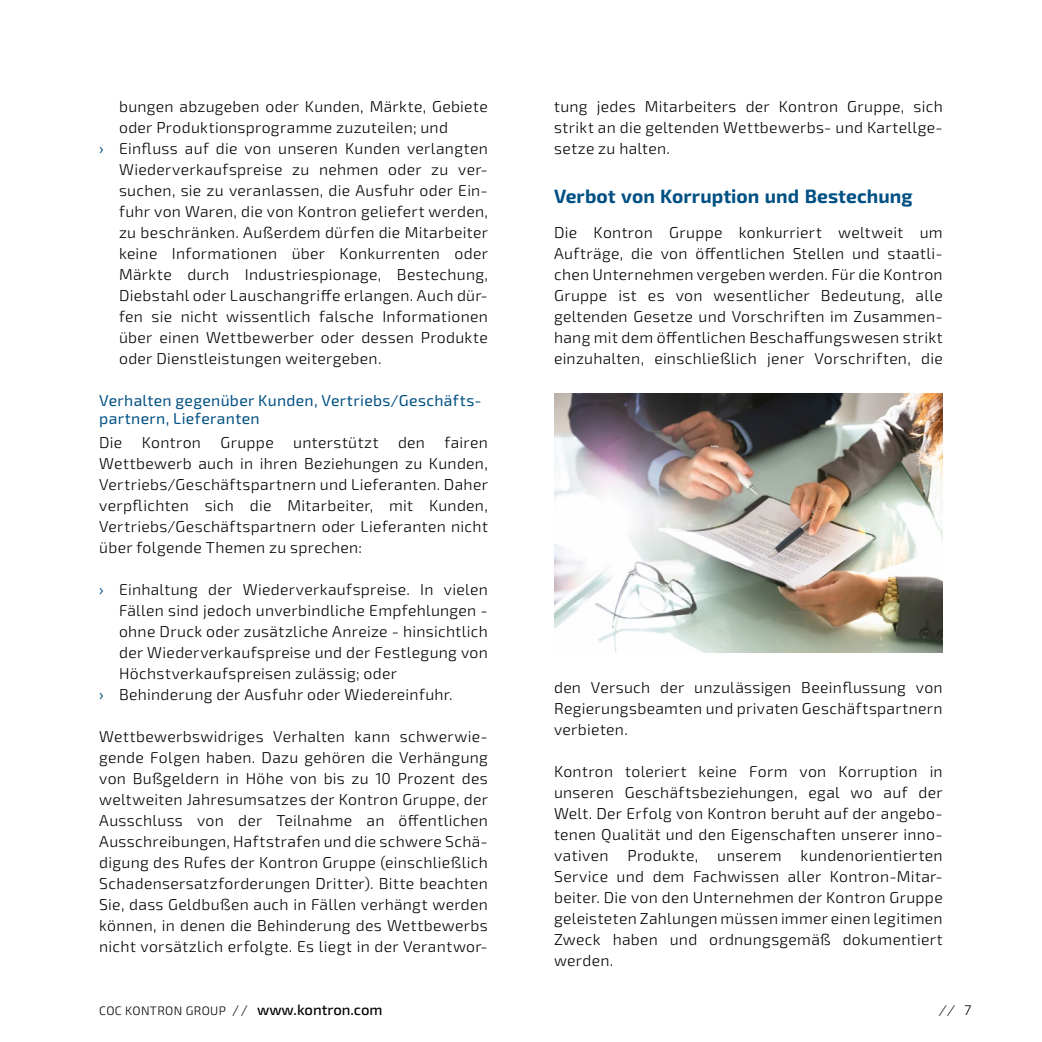
<style>
.page{position:relative;width:1042px;height:1042px;background:#fff}
.page>*{position:absolute;margin:0;border:0;box-sizing:border-box;transform-origin:0 0}
.t1{font:700 19.25px "Sn T";color:#005083}
.t2{font:300 15.75px/21px "Sn T";letter-spacing:.02em;color:#000;text-align:justify}
.t3{font:15.75px/17.5px "Sn T";letter-spacing:.02em;color:#005083}
.t4{font:italic 300 14px "Sn T";color:#000}
.t5{font:300 12.25px "Sn T";letter-spacing:.03em;color:#000}
.s1{font-weight:400;color:#005083}
.s2{font-size:14px}
.s3{font-weight:500;font-size:14.88px}
</style>
<div class="page">
<img style="left:554px;top:393px;width:389px;height:259px">
<p class="t2" style="left:119px;top:96px;width:370px">bungen abzugeben oder Kunden, Märkte, Gebiete</p>
<p class="t2" style="left:119px;top:117px;width:330px">oder Produktionsprogramme zuzuteilen; und</p>
<p class="t2" style="left:99px;top:138px;width:390px"><span class="s1">›</span> Einfluss auf die von unseren Kunden verlangten</p>
<p class="t2" style="left:119px;top:159px;width:370px">Wiederverkaufspreise zu nehmen oder zu ver-</p>
<p class="t2" style="left:119px;top:180px;width:370px">suchen, sie zu veranlassen, die Ausfuhr oder Ein-</p>
<p class="t2" style="left:119px;top:201px;width:370px">fuhr von Waren, die von Kontron geliefert werden,</p>
<p class="t2" style="left:119px;top:222px;width:370px">zu beschränken. Außerdem dürfen die Mitarbeiter</p>
<p class="t2" style="left:119px;top:243px;width:370px">keine Informationen über Konkurrenten oder</p>
<p class="t2" style="left:119px;top:264px;width:370px">Märkte durch Industriespionage, Bestechung,</p>
<p class="t2" style="left:119px;top:285px;width:370px">Diebstahl oder Lauschangriffe erlangen. Auch dür-</p>
<p class="t2" style="left:119px;top:306px;width:370px">fen sie nicht wissentlich falsche Informationen</p>
<p class="t2" style="left:119px;top:327px;width:370px">über einen Wettbewerber oder dessen Produkte</p>
<p class="t2" style="left:119px;top:348px;width:264px">oder Dienstleistungen weitergeben.</p>
<p class="t3" style="left:99px;top:392px;width:384px">Verhalten gegenüber Kunden, Vertriebs/Geschäfts&shy;partnern, Lieferanten</p>
<p class="t2" style="left:99px;top:432px;width:390px">Die Kontron Gruppe unterstützt den fairen Wettbewerb auch in ihren Beziehungen zu Kunden, Vertriebs/Geschäftspartnern und Lieferanten. Daher verpflichten sich die Mitarbeiter, mit Kunden, Vertriebs/Geschäftspartnern oder Lieferanten nicht über folgende Themen zu sprechen:</p>
<p class="t2" style="left:99px;top:579px;width:390px"><span class="s1">›</span> Einhaltung der Wiederverkaufspreise. In vielen</p>
<p class="t2" style="left:119px;top:600px;width:370px">Fällen sind jedoch unverbindliche Empfehlungen -</p>
<p class="t2" style="left:119px;top:621px;width:370px">ohne Druck oder zusätzliche Anreize - hinsichtlich</p>
<p class="t2" style="left:119px;top:642px;width:370px">der Wiederverkaufspreise und der Festlegung von</p>
<p class="t2" style="left:119px;top:663px;width:279px">Höchstverkaufspreisen zulässig; oder</p>
<p class="t2" style="left:99px;top:684px;width:355px"><span class="s1">›</span> Behinderung der Ausfuhr oder Wiedereinfuhr.</p>
<p class="t2" style="left:99px;top:726px;width:390px">Wettbewerbswidriges Verhalten kann schwerwie&shy;gende Folgen haben. Dazu gehören die Verhängung von Bußgeldern in Höhe von bis zu 10 Prozent des weltweiten Jahresumsatzes der Kontron Gruppe, der Ausschluss von der Teilnahme an öffentlichen Ausschreibungen, Haftstrafen und die schwere Schä&shy;digung des Rufes der Kontron Gruppe (einschließlich Schadensersatzforderungen Dritter). Bitte beachten Sie, dass Geldbußen auch in Fällen verhängt werden können, in denen die Behinderung des Wettbewerbs nicht vorsätzlich erfolgte. Es liegt in der Verantwor-</p>
<p class="t2" style="left:554px;top:96px;width:390px">tung jedes Mitarbeiters der Kontron Gruppe, sich strikt an die geltenden Wettbewerbs- und Kartellge&shy;setze zu halten.</p>
<p class="t1" style="left:554px;top:185px;width:360px">Verbot von Korruption und Bestechung</p>
<p class="t2" style="left:554px;top:222px;width:390px">Die Kontron Gruppe konkurriert weltweit um Aufträge, die von öffentlichen Stellen und staatli&shy;chen Unternehmen vergeben werden. Für die Kontron Gruppe ist es von wesentlicher Bedeutung, alle geltenden Gesetze und Vorschriften im Zusammen&shy;hang mit dem öffentlichen Beschaffungswesen strikt einzuhalten, einschließlich jener Vorschriften, die</p>
<p class="t2" style="left:554px;top:677px;width:390px">den Versuch der unzulässigen Beeinflussung von Regierungsbeamten und privaten Geschäftspartnern verbieten.</p>
<p class="t2" style="left:554px;top:761px;width:390px">Kontron toleriert keine Form von Korruption in unseren Geschäftsbeziehungen, egal wo auf der Welt. Der Erfolg von Kontron beruht auf der angebo&shy;tenen Qualität und den Eigenschaften unserer inno&shy;vativen Produkte, unserem kundenorientierten Service und dem Fachwissen aller Kontron-Mitar&shy;beiter. Die von den Unternehmen der Kontron Gruppe geleisteten Zahlungen müssen immer einen legitimen Zweck haben und ordnungsgemäß dokumentiert werden.</p>
<p class="t5" style="left:99px;top:1004px;width:285px">COC KONTRON GROUP <span class="s2">//</span> <span class="s3">www.kontron.com</span></p>
<p class="t4" style="left:939px;top:1002px;width:34px">// 7</p>
</div>
